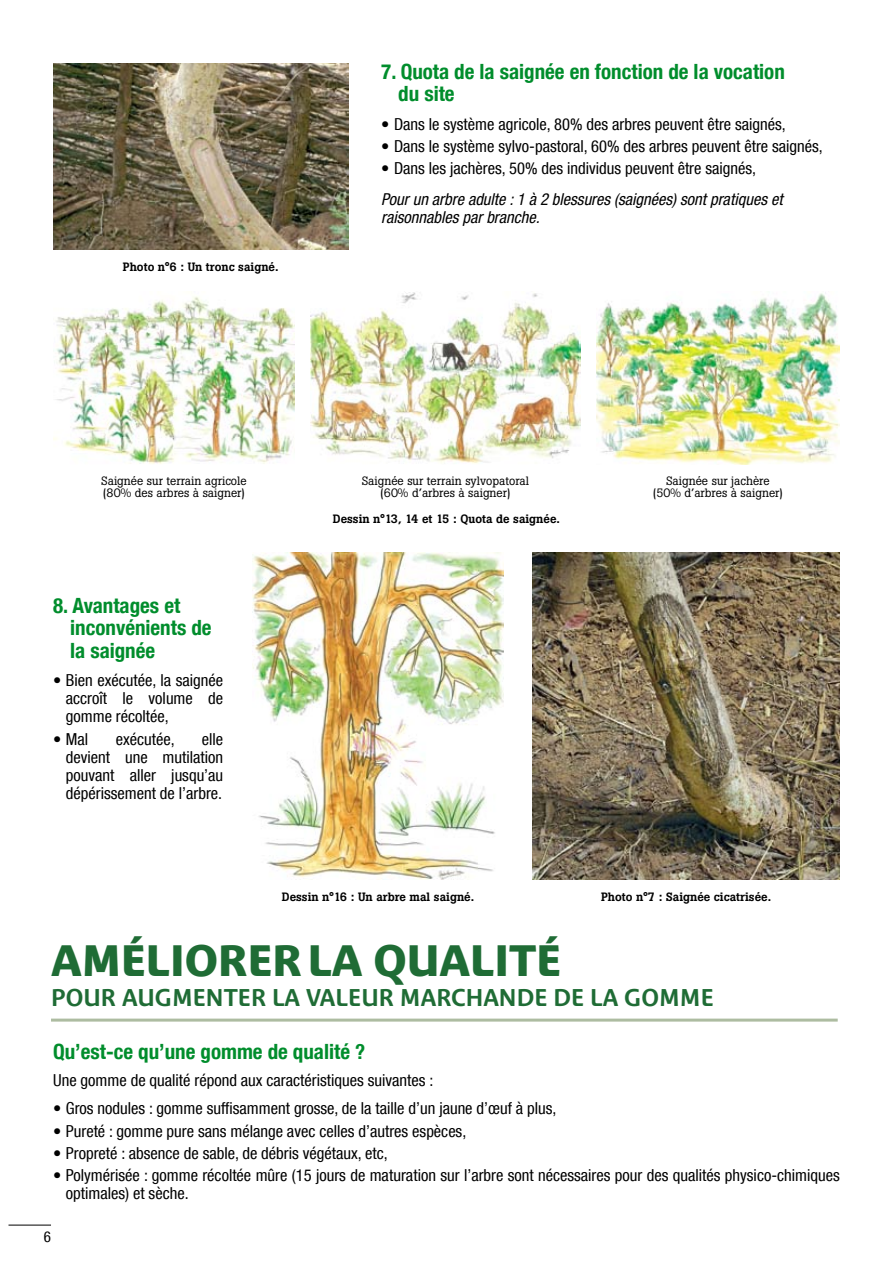
<style>
.page{position:relative;width:893px;height:1263px;background:#fff}
.page>*{position:absolute;margin:0;border:0;box-sizing:border-box;transform-origin:0 0}
.t1{font:700 43.5px "Bienvenue";color:#1f6c35}
.t2{font:600 24px "Bienvenue";color:#1f6c35}
.t3{font:700 condensed 21px/22.5px "Helvetica Neue LT Com";color:#008d2c}
.t4{font:condensed 16.5px/18px "Helvetica Neue LT Com";color:#000;text-align:justify}
.t5{font:italic condensed 16.5px/18px "Helvetica Neue LT Com";color:#000}
.t6{font:condensed 15px "Helvetica Neue LT Com";color:#000}
.t7{font:12px/12px "Boton";color:#000;text-align:center}
.t8{font:500 12px "Boton";color:#000}
</style>
<div class="page">
<hr style="left:51px;top:1018px;width:787px;height:3px;background:#adbca1">
<img style="left:53px;top:296px;width:242px;height:168px">
<img style="left:596px;top:292px;width:244px;height:173px">
<img style="left:310px;top:292px;width:271px;height:172px">
<img style="left:253px;top:553px;width:250px;height:326px">
<img style="left:533px;top:553px;width:307px;height:326px">
<img style="left:53px;top:64px;width:295px;height:186px">
<hr style="left:9px;top:1225px;width:42px;height:1px;background:#000">
<p class="t8" style="left:123px;top:260px;width:157px">Photo n°6 : Un tronc saigné.</p>
<p class="t3" style="left:398px;top:60px;width:388px;text-indent:-17px">7. Quota de la saignée en fonction de la vocation du site</p>
<p class="t4" style="left:381px;top:115px;width:406px">• Dans le système agricole, 80% des arbres peuvent être saignés,</p>
<p class="t4" style="left:381px;top:137px;width:443px">• Dans le système sylvo-pastoral, 60% des arbres peuvent être saignés,</p>
<p class="t4" style="left:381px;top:159px;width:376px">• Dans les jachères, 50% des individus peuvent être saignés,</p>
<p class="t5" style="left:381px;top:190px;width:403px">Pour un arbre adulte : 1 à 2 blessures (saignées) sont pratiques et raisonnables par branche.</p>
<p class="t7" style="left:101px;top:474px;width:147px;text-align:left">Saignée sur terrain agricole (80% des arbres à saigner)</p>
<p class="t7" style="left:362px;top:474px;width:169px">Saignée sur terrain sylvopatoral (60% d’arbres à saigner)</p>
<p class="t8" style="left:333px;top:512px;width:229px">Dessin n°13, 14 et 15 : Quota de saignée.</p>
<p class="t3" style="left:70px;top:594px;width:143px;text-indent:-17px">8. Avantages et inconvénients de la saignée</p>
<p class="t4" style="left:66px;top:671px;width:159px;text-indent:-13px">• Bien exécutée, la saignée accroît le volume de gomme récoltée,</p>
<p class="t4" style="left:53px;top:730px;width:37px">• Mal</p>
<p class="t4" style="left:116px;top:730px;width:60px">exécutée,</p>
<p class="t4" style="left:66px;top:730px;width:159px;text-indent:136px">elle devient une mutilation pouvant aller jusqu’au dépérissement de l’arbre.</p>
<p class="t7" style="left:653px;top:474px;width:132px">Saignée sur jachère (50% d’arbres à saigner)</p>
<p class="t8" style="left:282px;top:890px;width:194px">Dessin n°16 : Un arbre mal saigné.</p>
<p class="t8" style="left:601px;top:890px;width:172px">Photo n°7 : Saignée cicatrisée.</p>
<h1 class="t1" style="left:51px;top:935px;width:512px">AMÉLIORERLA QUALITÉ</h1>
<h2 class="t2" style="left:51px;top:983px;width:664px">POUR AUGMENTER LA VALEUR MARCHANDE DE LA GOMME</h2>
<p class="t3" style="left:53px;top:1041px;width:314px">Qu’est-ce qu’une gomme de qualité ?</p>
<p class="t4" style="left:53px;top:1071px;width:382px">Une gomme de qualité répond aux caractéristiques suivantes :</p>
<p class="t4" style="left:53px;top:1099px;width:505px">• Gros nodules : gomme suffisamment grosse, de la taille d’un jaune d’œuf à plus,</p>
<p class="t4" style="left:53px;top:1122px;width:415px">• Pureté : gomme pure sans mélange avec celles d’autres espèces,</p>
<p class="t4" style="left:53px;top:1144px;width:336px">• Propreté : absence de sable, de débris végétaux, etc,</p>
<p class="t4" style="left:66px;top:1166px;width:775px;text-indent:-13px">• Polymérisée : gomme récoltée mûre (15 jours de maturation sur l’arbre sont nécessaires pour des qualités physico-chimiques optimales) et sèche.</p>
<p class="t6" style="left:44px;top:1228px;width:9px">6</p>
</div>
